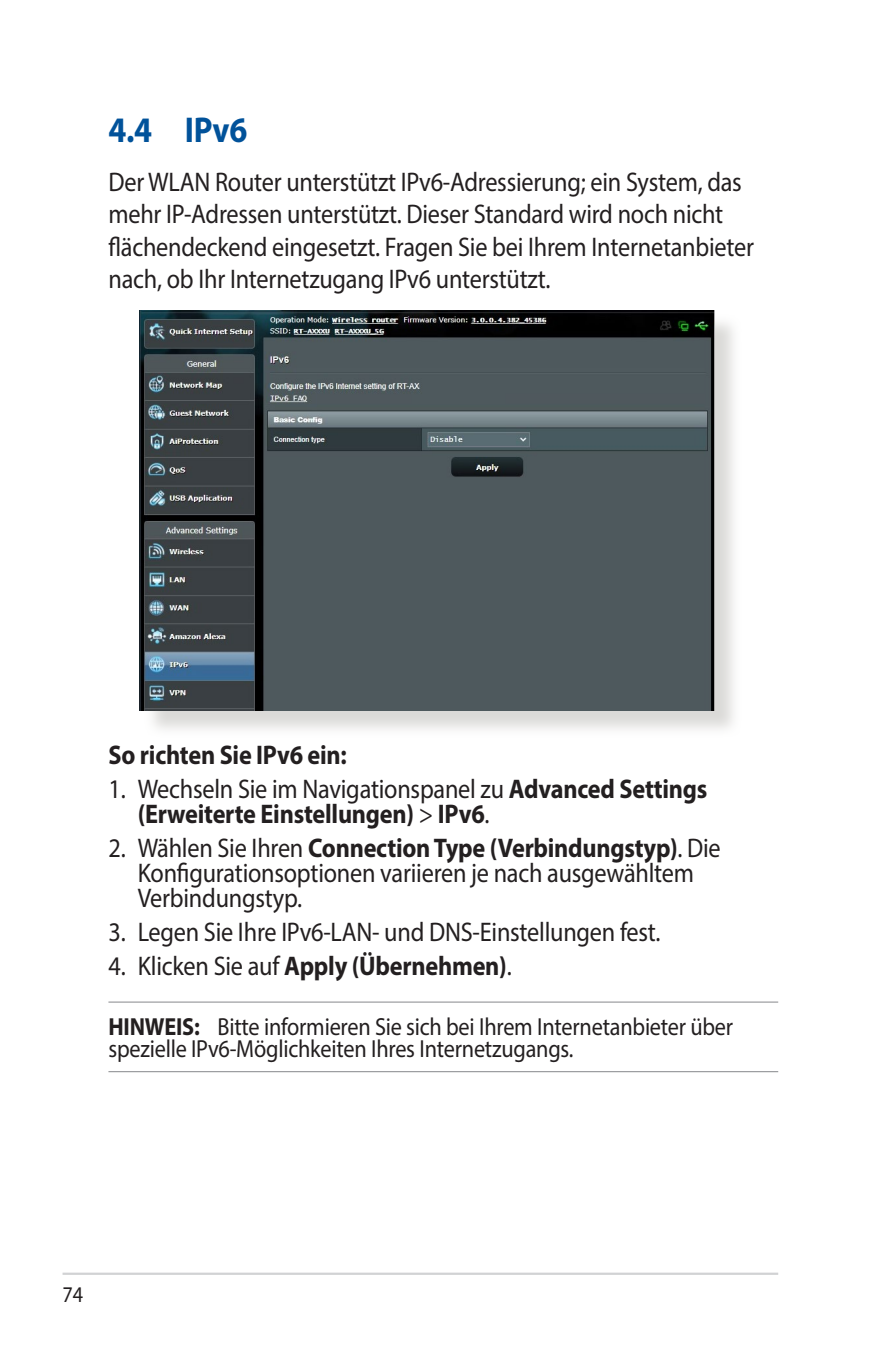
<style>
.page{position:relative;width:893px;height:1346px;background:#fff}
.page>*{position:absolute;margin:0;border:0;box-sizing:border-box;transform-origin:0 0}
.t1{font:700 36px "Myriad Pro";color:#01529a;scale:.9 1}
.t2{font:27px/32.4px "Myriad Pro";letter-spacing:-.01em;color:#231f20;scale:.9 1}
.t3{font:700 27px/24.8px "Myriad Pro";letter-spacing:-.01em;color:#231f20;scale:.9 1}
.t4{font:24.75px/22.5px "Myriad Pro";letter-spacing:-.01em;color:#231f20;scale:.9 1}
.t5{font:22.5px "Myriad";color:#231f20;scale:.9 1}
.s1{font-weight:400}
.s2{font-weight:700}
</style>
<div class="page">
<hr style="left:63px;top:1272px;width:715px;height:3px;background:#d1d2d4">
<hr style="left:108px;top:1001px;width:670px;height:1px;background:#939598">
<hr style="left:108px;top:1071px;width:670px;height:1px;background:#939598">
<div style="left:143px;top:314px;width:599px;height:424px;background:#cfcecb;opacity:.75"></div>
<img style="left:140px;top:310px;width:574px;height:400px">
<h1 class="t1" style="left:108px;top:106px;width:156px">4.4 IPv6</h1>
<p class="t2" style="left:108px;top:165px;width:719px">Der WLAN Router unterstützt IPv6-Adressierung; ein System, das mehr IP-Adressen unterstützt. Dieser Standard wird noch nicht flächendeckend eingesetzt. Fragen Sie bei Ihrem Internetanbieter nach, ob Ihr Internetzugang IPv6 unterstützt.</p>
<p class="t3" style="left:108px;top:741px;width:266px">So richten Sie IPv6 ein:</p>
<p class="t3" style="left:138px;top:775px;width:634px;text-indent:-29px"><span class="s1">1. Wechseln Sie im Navigationspanel zu</span> Advanced Settings (Erweiterte Einstellungen) <span class="s1">&gt;</span> IPv6<span class="s1">.</span></p>
<p class="t2" style="left:138px;top:835px;width:649px;line-height:24.8px;text-indent:-29px">2. Wählen Sie Ihren <span class="s2">Connection Type (Verbindungstyp)</span>. Die<br>Konfigurationsoptionen variieren je nach ausgewähltem<br>Verbindungstyp.</p>
<p class="t2" style="left:108px;top:915px;width:615px">3. Legen Sie Ihre IPv6-LAN- und DNS-Einstellungen fest.</p>
<p class="t3" style="left:108px;top:953px;width:450px"><span class="s1">4. Klicken Sie auf</span> Apply (Übernehmen)<span class="s1">.</span></p>
<p class="t4" style="left:108px;top:1014px;width:696px"><span class="s2">HINWEIS:</span> Bitte informieren Sie sich bei Ihrem Internetanbieter über spezielle IPv6-Möglichkeiten Ihres Internetzugangs.</p>
<p class="t5" style="left:63px;top:1283px;width:24px">74</p>
</div>
